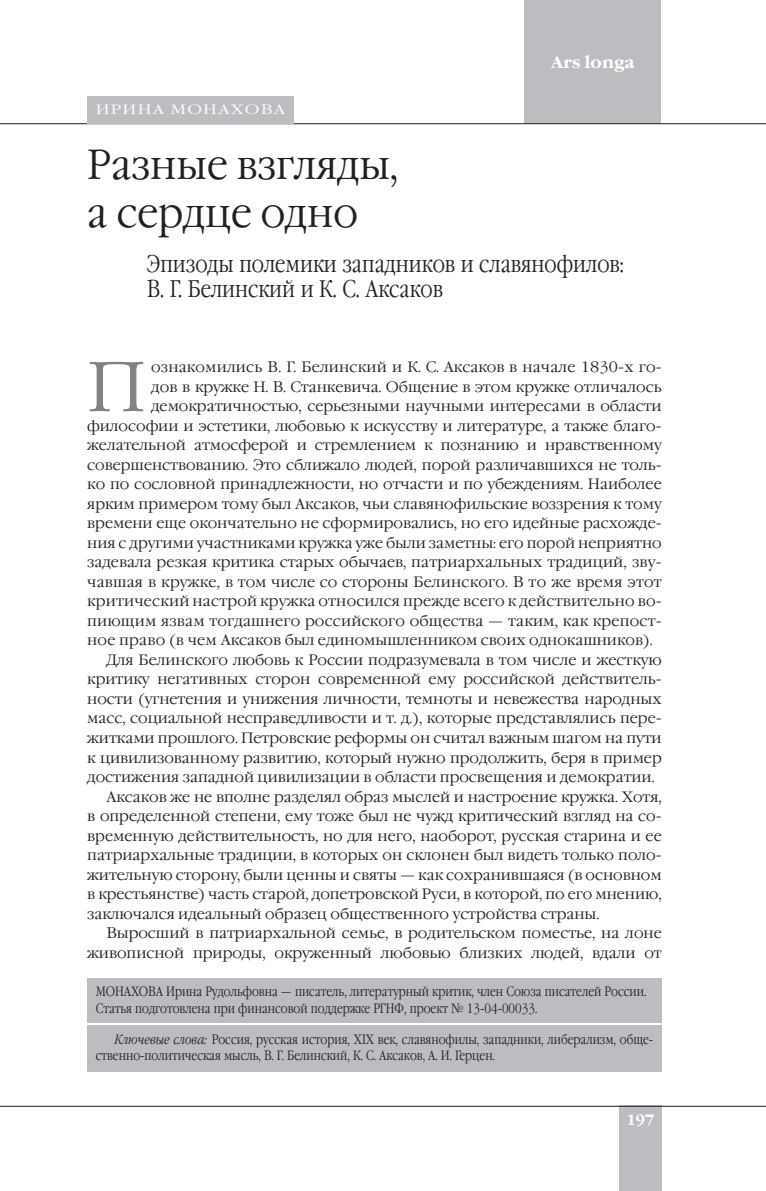
<style>
.page{position:relative;width:766px;height:1191px;background:#fff}
.page>*{position:absolute;margin:0;border:0;box-sizing:border-box;transform-origin:0 0}
.t1{font:300 70.65px "Garamond C";color:#808285}
.t2{font:300 42px/48px "Garamond C";color:#231f20;scale:.92 1}
.t3{font:300 24px/25.5px "Garamond Narrow C";color:#231f20}
.t4{font:700 16.5px "Garamond C";color:#fff}
.t5{font:300 15px "Garamond C";color:#231f20}
.t6{font:700 15px "Garamond C";color:#fff}
.t7{font:300 13.5px/16.5px "Garamond Narrow C";color:#231f20}
.t8{font:300 13.5px "Garamond C";letter-spacing:.075em;color:#fff;scale:1.25 1}
.s1{font-style:italic}
</style>
<div class="page">
<div style="left:524px;top:0;width:136px;height:123px;background:#bcbdc0"></div>
<div style="left:619px;top:1106px;width:42px;height:85px;background:#bcbdc0"></div>
<hr style="left:0;top:1106px;width:765px;height:1px;background:#231f20">
<hr style="left:0;top:123px;width:765px;height:1px;background:#231f20">
<div style="left:87px;top:96px;width:206px;height:27px;background:#bcbdc0"></div>
<div style="left:87px;top:978px;width:574px;height:44px;background:#bcbdc0"></div>
<div style="left:87px;top:1025px;width:574px;height:46px;background:#bcbdc0"></div>
<p class="t4" style="left:551px;top:55px;width:85px">Ars longa</p>
<p class="t8" style="left:96px;top:105px;width:153px">ИРИНА МОНАХОВА</p>
<p class="t2" style="left:87px;top:145px;width:339px">Разные взгляды, а сердце одно</p>
<p class="t3" style="left:147px;top:253px;width:478px">Эпизоды полемики западников и славянофилов:<br>В. Г. Белинский и К. С. Аксаков</p>
<p class="t1" style="left:87px;top:360px;width:60px">П</p>
<p class="t5" style="left:151px;top:361px;width:512px">ознакомились В. Г. Белинский и К. С. Аксаков в начале 1830-х го-</p>
<p class="t5" style="left:151px;top:381px;width:512px">дов в кружке Н. В. Станкевича. Общение в этом кружке отличалось</p>
<p class="t5" style="left:151px;top:400px;width:512px">демократичностью, серьезными научными интересами в области</p>
<p class="t5" style="left:87px;top:420px;width:576px">философии и эстетики, любовью к искусству и литературе, а также благо-</p>
<p class="t5" style="left:87px;top:439px;width:576px">желательной атмосферой и стремлением к познанию и нравственному</p>
<p class="t5" style="left:87px;top:459px;width:576px">совершенствованию. Это сближало людей, порой различавшихся не толь-</p>
<p class="t5" style="left:87px;top:478px;width:576px">ко по сословной принадлежности, но отчасти и по убеждениям. Наиболее</p>
<p class="t5" style="left:87px;top:498px;width:576px">ярким примером тому был Аксаков, чьи славянофильские воззрения к тому</p>
<p class="t5" style="left:87px;top:517px;width:576px">времени еще окончательно не сформировались, но его идейные расхожде-</p>
<p class="t5" style="left:87px;top:537px;width:576px">ния с другими участниками кружка уже были заметны: его порой неприятно</p>
<p class="t5" style="left:87px;top:556px;width:576px">задевала резкая критика старых обычаев, патриархальных традиций, зву-</p>
<p class="t5" style="left:87px;top:576px;width:576px">чавшая в кружке, в том числе со стороны Белинского. В то же время этот</p>
<p class="t5" style="left:87px;top:595px;width:576px">критический настрой кружка относился прежде всего к действительно во-</p>
<p class="t5" style="left:87px;top:615px;width:576px">пиющим язвам тогдашнего российского общества — таким, как крепост-</p>
<p class="t5" style="left:87px;top:634px;width:567px">ное право (в чем Аксаков был единомышленником своих однокашников).</p>
<p class="t5" style="left:106px;top:654px;width:556px">Для Белинского любовь к России подразумевала в том числе и жесткую</p>
<p class="t5" style="left:87px;top:673px;width:576px">критику негативных сторон современной ему российской действитель-</p>
<p class="t5" style="left:87px;top:693px;width:576px">ности (угнетения и унижения личности, темноты и невежества народных</p>
<p class="t5" style="left:87px;top:712px;width:576px">масс, социальной несправедливости и т. д.), которые представлялись пере-</p>
<p class="t5" style="left:87px;top:732px;width:576px">житками прошлого. Петровские реформы он считал важным шагом на пути</p>
<p class="t5" style="left:87px;top:751px;width:576px">к цивилизованному развитию, который нужно продолжить, беря в пример</p>
<p class="t5" style="left:87px;top:771px;width:568px">достижения западной цивилизации в области просвещения и демократии.</p>
<p class="t5" style="left:106px;top:790px;width:556px">Аксаков же не вполне разделял образ мыслей и настроение кружка. Хотя,</p>
<p class="t5" style="left:87px;top:810px;width:576px">в определенной степени, ему тоже был не чужд критический взгляд на со-</p>
<p class="t5" style="left:87px;top:829px;width:576px">временную действительность, но для него, наоборот, русская старина и ее</p>
<p class="t5" style="left:87px;top:849px;width:576px">патриархальные традиции, в которых он склонен был видеть только поло-</p>
<p class="t5" style="left:87px;top:868px;width:576px">жительную сторону, были ценны и святы — как сохранившаяся (в основном</p>
<p class="t5" style="left:87px;top:888px;width:576px">в крестьянстве) часть старой, допетровской Руси, в которой, по его мнению,</p>
<p class="t5" style="left:87px;top:907px;width:513px">заключался идеальный образец общественного устройства страны.</p>
<p class="t5" style="left:106px;top:927px;width:556px">Выросший в патриархальной семье, в родительском поместье, на лоне</p>
<p class="t5" style="left:87px;top:946px;width:576px">живописной природы, окруженный любовью близких людей, вдали от</p>
<p class="t7" style="left:96px;top:984px;width:552px">МОНАХОВА Ирина Рудольфовна — писатель, литературный критик, член Союза писателей России.<br>Статья подготовлена при финансовой поддержке РГНФ, проект № 13-04-00033.</p>
<p class="t7" style="left:96px;top:1032px;width:559px;text-indent:19px"><span class="s1">Ключевые слова:</span> Россия, русская история, XIX век, славянофилы, западники, либерализм, обще&shy;ственно-политическая мысль, В. Г. Белинский, К. С. Аксаков, А. И. Герцен.</p>
<p class="t6" style="left:626px;top:1113px;width:29px">197</p>
</div>
